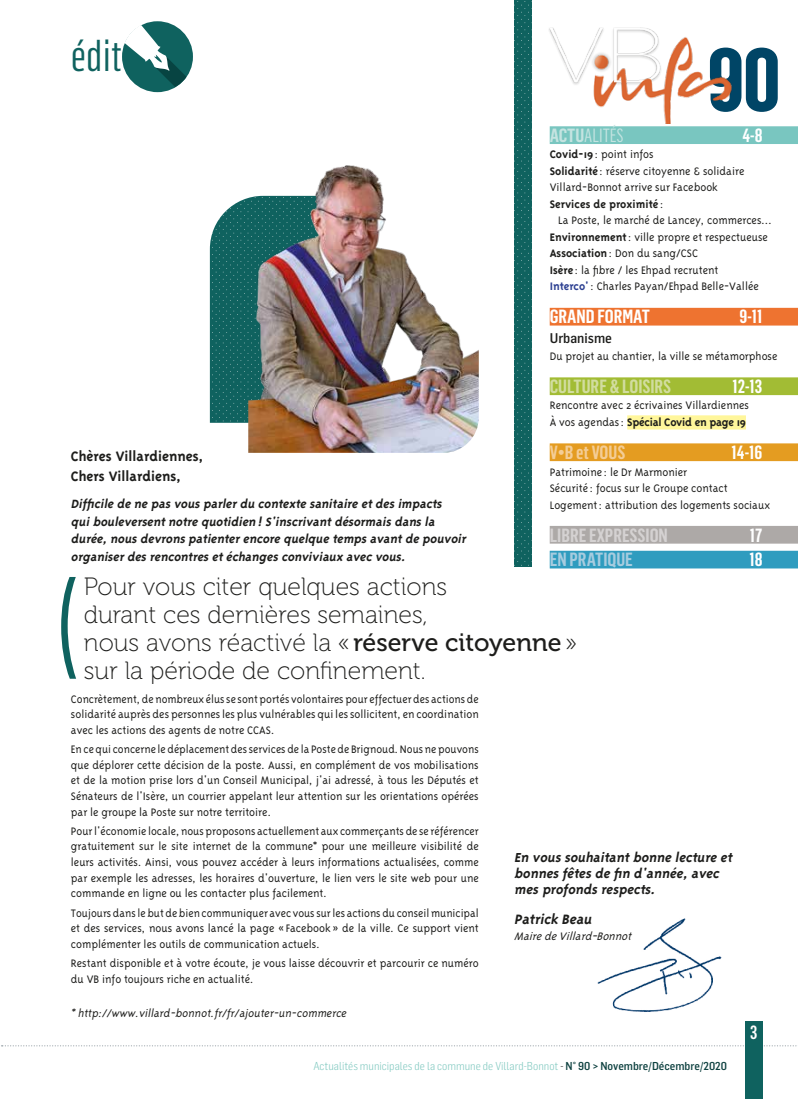
<style>
.page{position:relative;width:798px;height:1099px;background:#fff}
.page>*{position:absolute;margin:0;border:0;box-sizing:border-box;transform-origin:0 0}
.t1{font:700 87.5px "Flama Condensed";color:#004566}
.t2{font:43.75px "Flama Condensed";color:#0f625f}
.t3{font:25px/28px "Museo 100";color:#1d1d1b}
.t4{font:600 18.75px "Flama Condensed";color:#fff}
.t5{font:600 18.75px "Flama Condensed";color:#d2dda0}
.t6{font:600 18.75px "Flama Condensed";color:#d5d2d2}
.t7{font:18.75px "Flama Condensed";color:#c5e4e1}
.t8{font:600 18.75px "Flama Condensed";color:#a7ccdf}
.t9{font:600 18.75px "Flama Condensed";color:#f4cd96}
.t10{font:500 18.75px "Flama Condensed";color:#fff}
.t11{font:700 15.62px/20px "Triplex";color:#1d1d1b}
.t12{font:italic 700 15.62px "Triplex";color:#1d1d1b}
.t13{font:italic 700 15px/15.6px "Triplex";color:#1d1d1b}
.t14{font:italic 700 13.75px/17.5px "Triplex";color:#1d1d1b}
.t15{font:500 13.75px "Flama Semicondensed";color:#1d1d1b}
.t16{font:300 12.5px/15.6px "Triplex";color:#1d1d1b}
.t17{font:italic 300 12.5px "Triplex";color:#1d1d1b}
.t18{font:300 11.25px "Flama Semicondensed";color:#7dc7be}
.s1{font-weight:600}
.s2{font-weight:700}
.s3{font-weight:700;color:#2e4192}
.s4{font-family:"Museo 500"}
.s5{color:#1d1d1b}
.s6{font-weight:500;color:#0e4140}
</style>
<div class="page">
<svg style="left:2px;top:1045px;width:795px;height:1px"></svg>
<div style="left:744px;top:1021px;width:18px;height:77px;background:#0f625f"></div>
<div style="left:122px;top:21px;width:71px;height:71px;background:#0f625f;border-radius:50%"></div>
<svg style="left:124px;top:25px;width:62px;height:62px"></svg>
<div style="left:514px;top:0;width:17px;height:566px;background:#0f625f"></div>
<img style="left:549px;top:27px;width:184px;height:97px">
<svg style="left:210px;top:198px;width:38px;height:225px;background:#216e6b"></svg>
<img style="left:248px;top:165px;width:230px;height:288px">
<svg style="left:61px;top:577px;width:15px;height:101px"></svg>
<img style="left:597px;top:918px;width:125px;height:94px">
<div style="left:549px;top:126px;width:248px;height:18px;background:#79c6c0"></div>
<div style="left:549px;top:308px;width:248px;height:17px;background:#ee7330"></div>
<div style="left:549px;top:377px;width:248px;height:18px;background:#a2bc34"></div>
<div style="left:627px;top:415px;width:118px;height:14px;background:#fff69b"></div>
<div style="left:549px;top:443px;width:248px;height:18px;background:#e49c21"></div>
<div style="left:549px;top:526px;width:248px;height:17px;background:#ada9a7"></div>
<div style="left:549px;top:550px;width:248px;height:18px;background:#2f9cbf"></div>
<h2 class="t2" style="left:71px;top:28px;width:53px">édit</h2>
<p class="t11" style="left:71px;top:446px;width:134px">Chères Villardiennes,<br>Chers Villardiens,</p>
<p class="t14" style="left:71px;top:495px;width:399px">Difficile de ne pas vous parlerdu contexte sanitaire etdes impacts quibouleversentnotre quotidien!S'inscrivantdésormais dans la durée,nous devrons patienterencore quelque temps avantde pouvoir organiserdes rencontres etéchanges conviviaux avec vous.</p>
<h1 class="t1" style="left:706px;top:24px;width:76px">90</h1>
<h3 class="t7" style="left:549px;top:124px;width:75px"><span class="s1">ACTU</span>ALITÉS</h3>
<h3 class="t4" style="left:742px;top:123px;width:22px">4-8</h3>
<p class="t16" style="left:549px;top:146px;width:196px;line-height:16.5px"><span class="s2">Covid-19</span> : point infos<br><span class="s2">Solidarité</span> : réserve citoyenne &amp; solidaire<br>Villard-Bonnot arrive sur Facebook<br><span class="s2">Services de proximité</span> :</p>
<p class="t16" style="left:549px;top:212px;width:224px;line-height:16.5px;text-indent:8px">La Poste, le marché de Lancey, commerces… <span class="s2">Environnement</span>: ville propre et respectueuse <span class="s2">Association</span>: Don du sang/CSC<br><span class="s2">Isère</span> : la fibre / les Ehpad recrutent<br><span class="s3">Interco'</span>: Charles Payan/Ehpad Belle-Vallée</p>
<h3 class="t4" style="left:549px;top:305px;width:102px">GRAND FORMAT</h3>
<h3 class="t4" style="left:739px;top:305px;width:25px">9-11</h3>
<p class="t15" style="left:549px;top:329px;width:64px">Urbanisme</p>
<p class="t16" style="left:549px;top:348px;width:229px">Du projet au chantier, la ville se métamorphose</p>
<h3 class="t5" style="left:549px;top:374px;width:123px">CULTURE &amp; LOISIRS</h3>
<h3 class="t4" style="left:732px;top:374px;width:32px">12-13</h3>
<p class="t16" style="left:549px;top:397px;width:201px;line-height:16.5px">Rencontre avec 2 écrivaines Villardiennes<br>À vos agendas: <span class="s2">Spécial Covid en page 19</span></p>
<h3 class="t9" style="left:549px;top:440px;width:77px">V•B et VOUS</h3>
<h3 class="t4" style="left:731px;top:440px;width:32px">14-16</h3>
<p class="t16" style="left:549px;top:463px;width:222px;line-height:16.5px">Patrimoine : le Dr Marmonier<br>Sécurité : focus sur le Groupe contact<br>Logement: attribution des logements sociaux</p>
<h3 class="t6" style="left:549px;top:523px;width:120px">LIBRE EXPRESSION</h3>
<h3 class="t4" style="left:749px;top:523px;width:14px">17</h3>
<h3 class="t8" style="left:549px;top:548px;width:85px">EN PRATIQUE</h3>
<h3 class="t4" style="left:749px;top:548px;width:15px">18</h3>
<h3 class="t3" style="left:84px;top:573px;width:494px">Pour vous citer quelques actions<br>durant ces dernières semaines,<br>nous avons réactivé la « <span class="s4">réserve citoyenne</span>» sur la période de confinement.</h3>
<p class="t16" style="left:71px;top:691px;width:409px;text-align:justify">Concrètement, de nombreux élus se sont portés volontaires pour effectuer des actions de solidarité auprès des personnes les plus vulnérables qui les sollicitent, en coordination avec les actions des agents de notre CCAS.</p>
<p class="t16" style="left:71px;top:741px;width:409px;text-align:justify">En ce qui concerne le déplacement des services de la Poste de Brignoud. Nous ne pouvons que déplorer cette décision de la poste. Aussi, en complément de vos mobilisations et de la motion prise lors d'un Conseil Municipal, j'ai adressé, à tous les Députés et Sénateurs de l'Isère, un courrier appelant leur attention sur les orientations opérées par le groupe la Poste sur notre territoire.</p>
<p class="t16" style="left:71px;top:823px;width:409px;text-align:justify">Pour l'économie locale, nous proposons actuellement aux commerçants de se référencer gratuitement sur le site internet de la commune* pour une meilleure visibilité de leurs activités. Ainsi, vous pouvez accéder à leurs informations actualisées, comme par exemple les adresses, les horaires d'ouverture, le lien vers le site web pour une commande en ligne ou les contacter plus facilement.</p>
<p class="t16" style="left:71px;top:904px;width:409px;text-align:justify">Toujours dans le but de bien communiquer avec vous sur les actions du conseil municipal et des services, nous avons lancé la page « Facebook » de la ville. Ce support vient complémenter les outils de communication actuels.</p>
<p class="t16" style="left:71px;top:955px;width:409px">Restant disponible et à votre écoute, je vous laisse découvrir et parcourir ce numéro du VB info toujours riche en actualité.</p>
<p class="t17" style="left:71px;top:1006px;width:279px">*http://www.villard-bonnot.fr/fr/ajouter-un-commerce</p>
<p class="t13" style="left:514px;top:849px;width:222px">En vous souhaitantbonne lecture et bonnes fêtes de fin d'année,avec mes profonds respects.</p>
<p class="t12" style="left:514px;top:910px;width:82px">Patrick Beau</p>
<p class="t17" style="left:514px;top:929px;width:122px">MairedeVillard-Bonnot</p>
<p class="t18" style="left:313px;top:1059px;width:415px">Actualités municipales de la commune de Villard-Bonnot <span class="s5">-</span> <span class="s6">N° 90 &gt; Novembre/Décembre/2020</span></p>
<h3 class="t10" style="left:749px;top:1020px;width:9px">3</h3>
</div>
